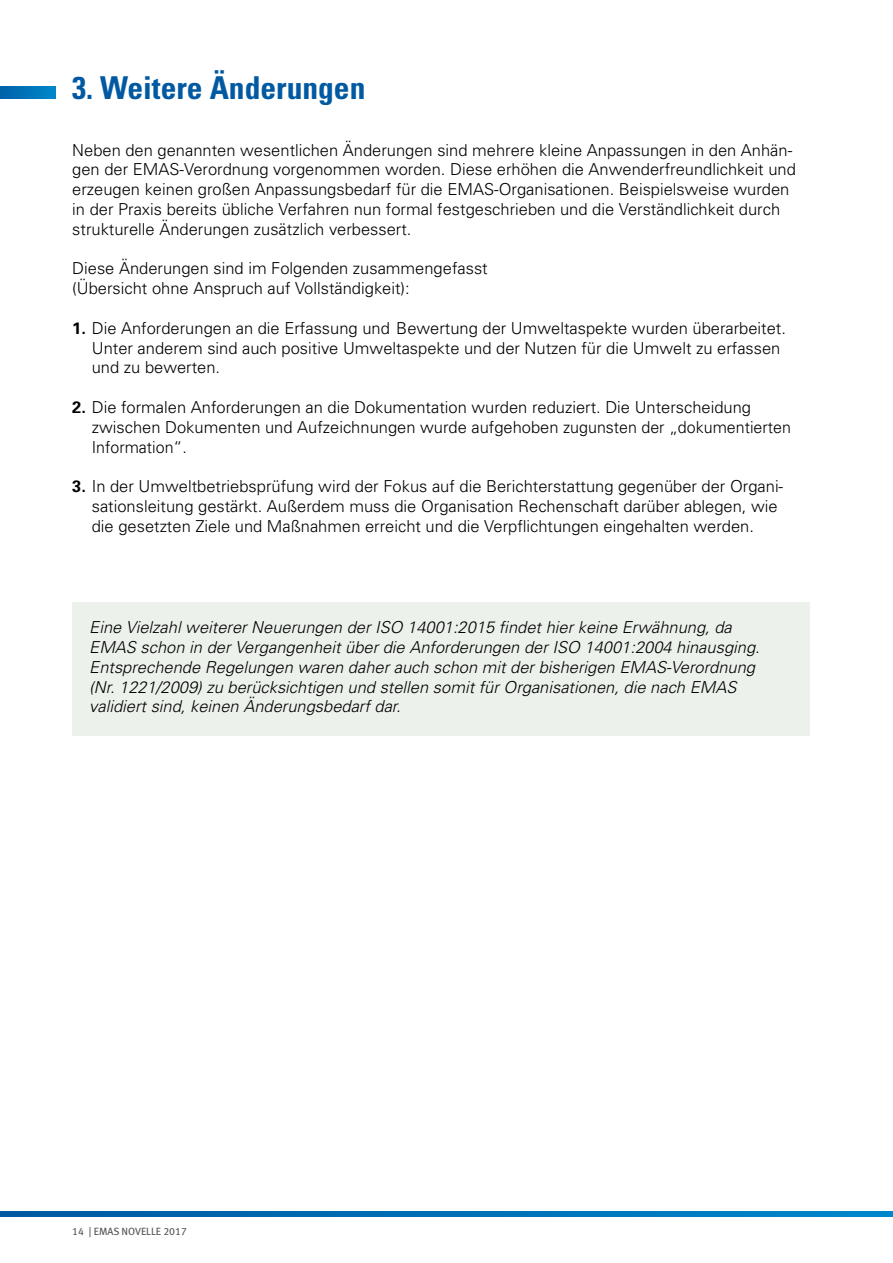
<style>
.page{position:relative;width:893px;height:1263px;background:#fff}
.page>*{position:absolute;margin:0;border:0;box-sizing:border-box;transform-origin:0 0}
.t1{font:700 condensed 31.5px "Univers";color:#0059a1}
.t2{font:300 16.5px/19.8px "Univers";color:#000}
.t3{font:italic 300 16.5px/19.8px "Univers";color:#000}
.t4{font:10.5px "Meta Book LF";color:#565656}
.s1{font-weight:700}
</style>
<div class="page">
<svg style="left:0;top:1212px;width:893px;height:4px;background:#0070b6"></svg>
<div style="left:72px;top:602px;width:737px;height:134px;background:#ecf2eb"></div>
<svg style="left:0;top:86px;width:55px;height:13px"></svg>
<h1 class="t1" style="left:72px;top:69px;width:295px">3. Weitere Änderungen</h1>
<p class="t2" style="left:72px;top:140px;width:725px">Neben den genannten wesentlichen Änderungen sind mehrere kleine Anpassungen in den Anhän&shy;gen der EMAS-Verordnung vorgenommen worden. Diese erhöhen die Anwenderfreundlichkeit und erzeugen keinen großen Anpassungsbedarf für die EMAS-Organisationen. Beispielsweise wurden in der Praxis bereits übliche Verfahren nun formal festgeschrieben und die Verständlichkeit durch strukturelle Änderungen zusätzlich verbessert.</p>
<p class="t2" style="left:72px;top:259px;width:417px">Diese Änderungen sind im Folgenden zusammengefasst (Übersicht ohne Anspruch auf Vollständigkeit):</p>
<p class="t2" style="left:92px;top:318px;width:696px;text-indent:-20px"><span class="s1">1.</span> Die Anforderungen an die Erfassung und Bewertung der Umweltaspekte wurden überarbeitet.<br>Unter anderem sind auch positive Umweltaspekte und der Nutzen für die Umwelt zu erfassen und zu bewerten.</p>
<p class="t2" style="left:92px;top:397px;width:701px;text-indent:-19px"><span class="s1">2.</span> Die formalen Anforderungen an die Dokumentation wurden reduziert. Die Unterscheidung zwischen Dokumenten und Aufzeichnungen wurde aufgehoben zugunsten der „dokumentierten<br>Information“.</p>
<p class="t2" style="left:92px;top:476px;width:693px;text-indent:-20px"><span class="s1">3.</span> In der Umweltbetriebsprüfung wird der Fokus auf die Berichterstattung gegenüber der Organi&shy;sationsleitung gestärkt. Außerdem muss die Organisation Rechenschaft darüber ablegen, wie die gesetzten Ziele und Maßnahmen erreicht und die Verpflichtungen eingehalten werden.</p>
<p class="t3" style="left:89px;top:617px;width:672px">Eine Vielzahl weiterer Neuerungen der ISO 14001:2015 findet hier keine Erwähnung, da EMAS schon in der Vergangenheit über die Anforderungen der ISO 14001:2004 hinausging.<br>Entsprechende Regelungen waren daher auch schon mit der bisherigen EMAS-Verordnung (Nr. 1221/2009) zu berücksichtigen und stellen somit für Organisationen, die nach EMAS validiert sind, keinen Änderungsbedarf dar.</p>
<p class="t4" style="left:72px;top:1225px;width:116px">14 | EMAS NOVELLE 2017</p>
</div>
